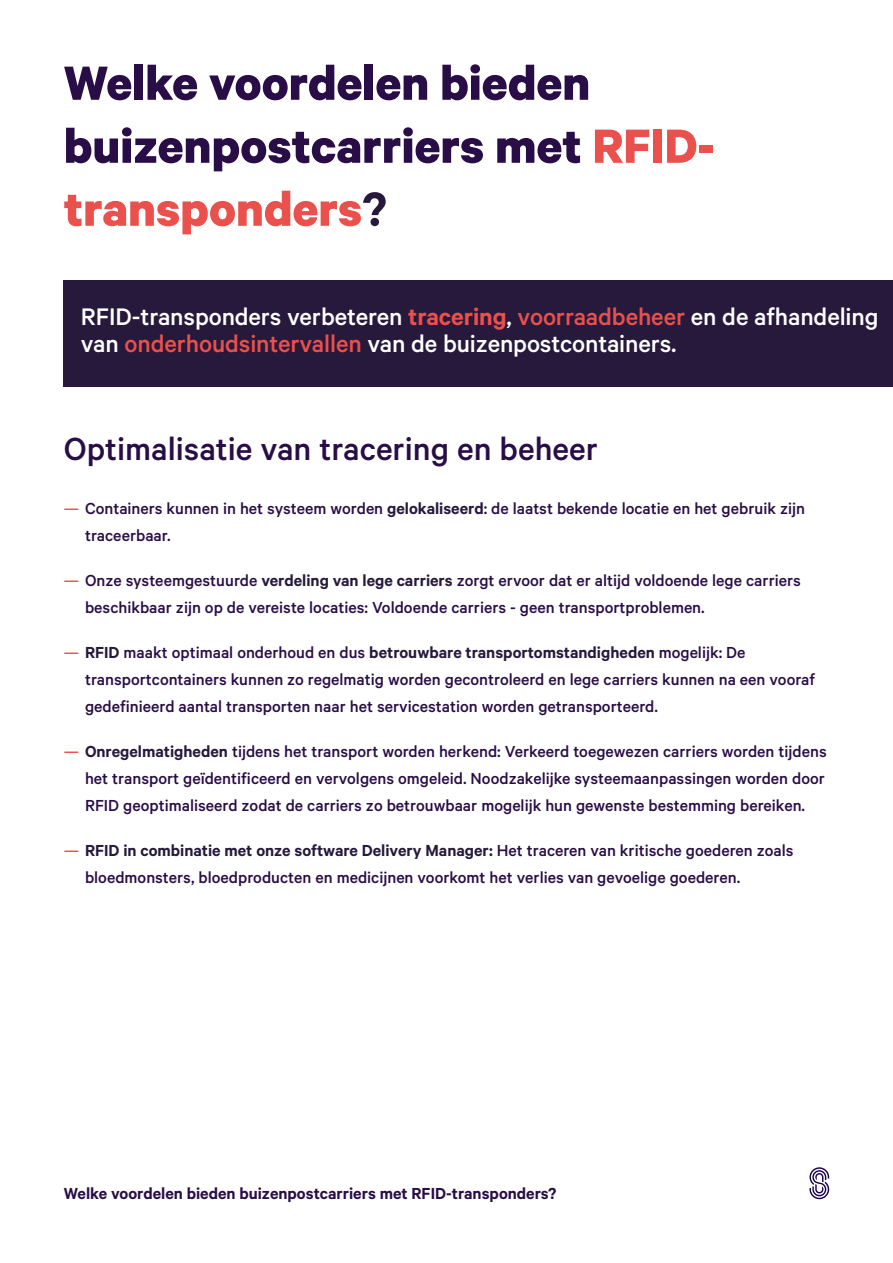
<style>
.page{position:relative;width:893px;height:1263px;background:#fff}
.page>*{position:absolute;margin:0;border:0;box-sizing:border-box;transform-origin:0 0}
._01_SL_ED_Headline_1_purple_36_42pt{font:700 54px/63px "Calibre";color:#290d46}
._01_SL_ED_Headline_2_purple_24_30pt{font:500 36px "Calibre";color:#290d46}
._01_SL_ED_Headline_3_small_purple_18_18pt{font:500 27px/27px "Calibre";letter-spacing:-.005em;color:#fff}
.t1{font:500 18px/27px "Calibre";color:#290d46}
.t2{font:600 18px "Calibre";color:#290d46}
.s1{color:#ea504c}
.s2{font-weight:600;color:#26193c}
.s3{font-weight:600;color:#ea504c}
</style>
<div class="page">
<svg style="left:809px;top:1167px;width:20px;height:32px"></svg>
<div style="left:64px;top:281px;width:829px;height:106px;background:#26193c"></div>
<p class="_01_SL_ED_Headline_1_purple_36_42pt" style="left:64px;top:50px;width:653px">Welke voordelen bieden buizenpostcarriers met <span class="s1">RFID&shy;transponders</span><span class="s2">?</span></p>
<p class="_01_SL_ED_Headline_3_small_purple_18_18pt" style="left:81px;top:302px;width:799px">RFID-transponders verbeteren <span class="s3">tracering</span>, <span class="s1">voorraadbeheer</span> en de afhandeling van <span class="s1">onderhoudsintervallen</span> van de buizenpostcontainers.</p>
<p class="_01_SL_ED_Headline_2_purple_24_30pt" style="left:64px;top:428px;width:536px">Optimalisatie van tracering en beheer</p>
<p class="t1" style="left:85px;top:494px;width:721px;text-indent:-21px"><span class="s1">—</span> Containers kunnen in het systeem worden <span class="s2">gelokaliseerd</span>: de laatst bekende locatie en het gebruik zijn traceerbaar.</p>
<p class="t1" style="left:85px;top:566px;width:717px;text-indent:-21px"><span class="s1">—</span> Onze systeemgestuurde <span class="s2">verdeling van lege carriers</span> zorgt ervoor dat er altijd voldoende lege carriers beschikbaar zijn op de vereiste locaties: Voldoende carriers - geen transportproblemen.</p>
<p class="t1" style="left:85px;top:638px;width:732px;text-indent:-21px"><span class="s1">—</span> <span class="s2">RFID</span> maakt optimaal onderhoud en dus <span class="s2">betrouwbare transportomstandigheden</span> mogelijk: De transportcontainers kunnen zo regelmatig worden gecontroleerd en lege carriers kunnen na een vooraf gedefinieerd aantal transporten naar het servicestation worden getransporteerd.</p>
<p class="t1" style="left:85px;top:737px;width:743px;text-align:justify;text-indent:-21px"><span class="s1">—</span> <span class="s2">Onregelmatigheden</span> tijdens het transport worden herkend: Verkeerd toegewezen carriers worden tijdens het transport geïdentificeerd en vervolgens omgeleid. Noodzakelijke systeemaanpassingen worden door RFID geoptimaliseerd zodat de carriers zo betrouwbaar mogelijk hun gewenste bestemming bereiken.</p>
<p class="t1" style="left:85px;top:836px;width:710px;text-indent:-21px"><span class="s1">—</span> <span class="s2">RFID in combinatie met onze software Delivery Manager:</span> Het traceren van kritische goederen zoals bloedmonsters, bloedproducten en medicijnen voorkomt het verlies van gevoelige goederen.</p>
<p class="t2" style="left:64px;top:1183px;width:494px">Welke voordelen bieden buizenpostcarriers met RFID-transponders?</p>
</div>
